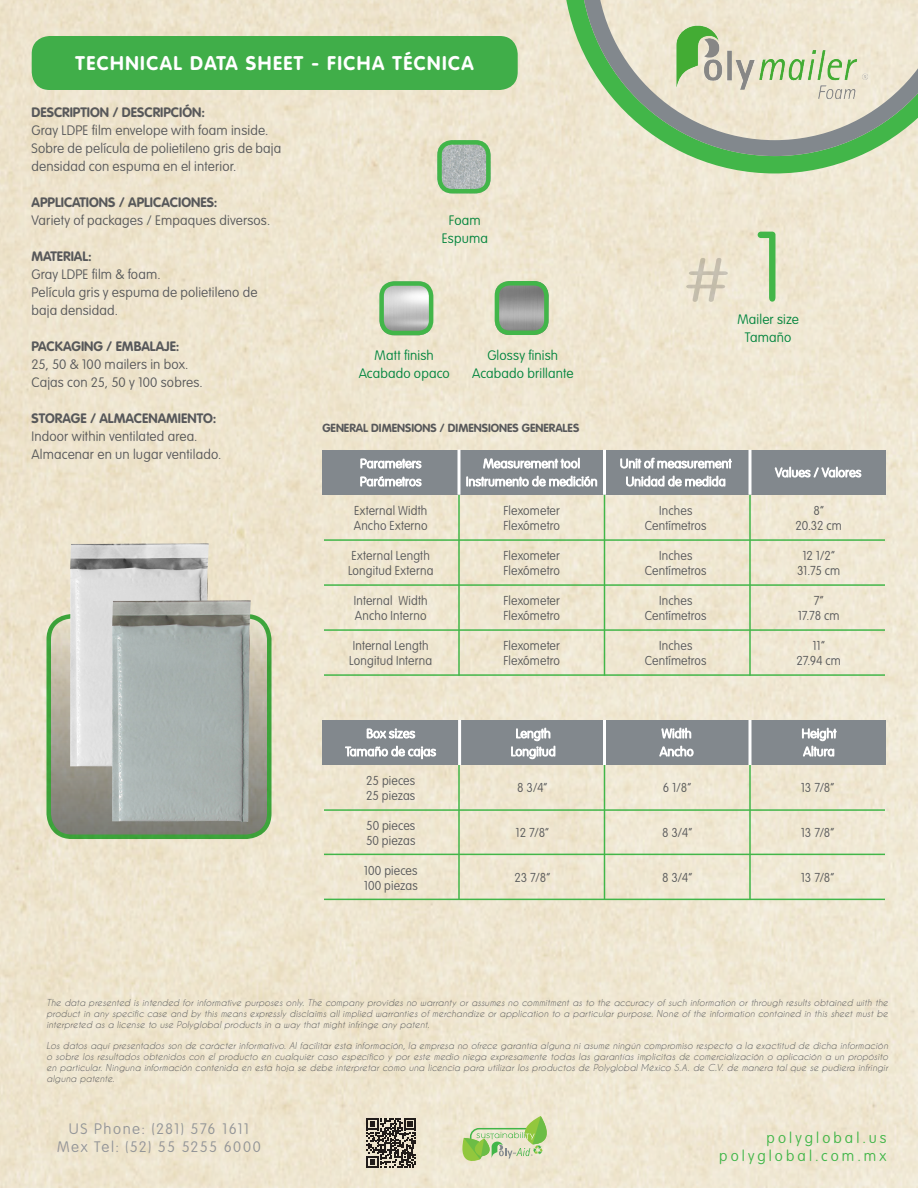
<style>
.page{position:relative;width:918px;height:1188px;background:#fff}
.page>*{position:absolute;margin:0;border:0;box-sizing:border-box;transform-origin:0 0}
.NÚMERO{font:100 97.5px "VAG Rounded Std";color:#42b649;scale:.91 1}
.t1{font:700 19.5px "VAG Rounded Std";letter-spacing:.075em;color:#fff}
.t2{font:100 15px/18px "VAG Rounded Std";letter-spacing:.09em;color:#939598;text-align:center}
.t3{font:100 15px/18px "VAG Rounded Std";letter-spacing:.21em;color:#42b649;text-align:right}
.t4{font:100 13.5px/18px "VAG Rounded Std";letter-spacing:.01em;color:#57585a}
.t5{font:700 13.5px "VAG Rounded Std";color:#57585a}
.t6{font:100 13.5px/18px "VAG Rounded Std";letter-spacing:.01em;color:#00843d;text-align:center}
.TXT_TABLA{font:100 12.75px/15.3px "VAG Rounded Std";letter-spacing:.015em;color:#57585a;scale:.95 1}
.t7{font:700 11.7px "VAG Rounded Std";color:#57585a}
.t8{font:italic 9px/10.8px "Caviar Dreams";letter-spacing:.015em;color:#57585a;text-align:justify}
</style>
<div class="page">
<img style="left:0;top:0;width:918px;height:1188px">
<svg style="left:49px;top:616px;width:220px;height:221px;background:#9e9b8e"></svg>
<div style="left:46px;top:614px;width:226px;height:225px;border:4px solid #42b649;border-radius:23px"></div>
<div style="left:32px;top:36px;width:486px;height:54px;background:#40ae49;border-radius:18px"></div>
<div style="left:322px;top:450px;width:564px;height:45px;background:#82888d"></div>
<hr style="left:458px;top:450px;width:2px;height:45px;background:#fff">
<hr style="left:603px;top:450px;width:3px;height:45px;background:#fff">
<svg style="left:748px;top:450px;width:4px;height:45px"></svg>
<hr style="left:458px;top:765px;width:2px;height:135px;background:#42b649">
<hr style="left:458px;top:495px;width:2px;height:181px;background:#42b649">
<hr style="left:604px;top:765px;width:1px;height:135px;background:#42b649">
<hr style="left:604px;top:495px;width:1px;height:181px;background:#42b649">
<hr style="left:749px;top:765px;width:2px;height:135px;background:#42b649">
<hr style="left:749px;top:495px;width:2px;height:181px;background:#42b649">
<hr style="left:324px;top:584px;width:561px;height:2px;background:#42b649">
<hr style="left:324px;top:674px;width:561px;height:2px;background:#42b649">
<hr style="left:324px;top:809px;width:561px;height:2px;background:#42b649">
<hr style="left:324px;top:899px;width:561px;height:1px;background:#42b649">
<hr style="left:324px;top:539px;width:561px;height:2px;background:#42b649">
<hr style="left:324px;top:629px;width:561px;height:2px;background:#42b649">
<hr style="left:324px;top:854px;width:561px;height:1px;background:#42b649">
<svg style="left:457px;top:1116px;width:101px;height:54px;background:#d1dcb0"></svg>
<svg style="left:367px;top:1118px;width:49px;height:50px;background:#736d63"></svg>
<svg style="left:563px;top:0;width:355px;height:173px;background:#c0d9ac"></svg>
<svg style="left:580px;top:0;width:338px;height:156px;background:#c0cdb0"></svg>
<svg style="left:686px;top:258px;width:42px;height:44px;background:#e0d8c5"></svg>
<svg style="left:360px;top:458px;width:62px;height:11px"></svg>
<svg style="left:360px;top:476px;width:62px;height:11px"></svg>
<svg style="left:467px;top:457px;width:130px;height:30px"></svg>
<svg style="left:775px;top:466px;width:86px;height:12px"></svg>
<svg style="left:620px;top:458px;width:112px;height:11px"></svg>
<svg style="left:626px;top:476px;width:99px;height:11px"></svg>
<div style="left:322px;top:720px;width:564px;height:45px;background:#82888d"></div>
<svg style="left:367px;top:728px;width:48px;height:11px"></svg>
<svg style="left:345px;top:746px;width:91px;height:13px"></svg>
<svg style="left:511px;top:728px;width:44px;height:31px"></svg>
<svg style="left:659px;top:727px;width:35px;height:30px"></svg>
<svg style="left:802px;top:728px;width:35px;height:29px"></svg>
<hr style="left:458px;top:720px;width:3px;height:45px;background:#fff">
<hr style="left:603px;top:720px;width:3px;height:45px;background:#fff">
<svg style="left:748px;top:720px;width:4px;height:45px"></svg>
<img style="left:437px;top:140px;width:54px;height:53px">
<div style="left:437px;top:140px;width:54px;height:53px;border:4px solid #42b649;border-radius:13px"></div>
<img style="left:496px;top:281px;width:53px;height:54px">
<div style="left:495px;top:281px;width:54px;height:54px;border:4px solid #42b649;border-radius:13px"></div>
<img style="left:379px;top:281px;width:51px;height:54px">
<div style="left:379px;top:281px;width:54px;height:54px;border:4px solid #42b649;border-radius:13px"></div>
<img style="left:71px;top:544px;width:138px;height:223px">
<img style="left:113px;top:601px;width:137px;height:221px">
<img style="left:670px;top:22px;width:207px;height:85px">
<h2 class="t1" style="left:76px;top:52px;width:400px">TECHNICAL DATA SHEET - FICHA TÉCNICA</h2>
<h3 class="t5" style="left:32px;top:104px;width:175px">DESCRIPTION / DESCRIPCIÓN:</h3>
<h3 class="t4" style="left:32px;top:122px;width:251px">Gray LDPE film envelope with foam inside.<br>Sobre de película de polietileno gris de baja densidad con espuma en el interior.</h3>
<h3 class="t5" style="left:32px;top:194px;width:188px">APPLICATIONS / APLICACIONES:</h3>
<h3 class="t4" style="left:32px;top:212px;width:240px">Variety of packages / Empaques diversos.</h3>
<h3 class="t5" style="left:32px;top:248px;width:62px">MATERIAL:</h3>
<h3 class="t4" style="left:32px;top:266px;width:227px">Gray LDPE film &amp; foam.<br>Película gris y espuma de polietileno de baja densidad.</h3>
<h3 class="t5" style="left:32px;top:338px;width:150px">PACKAGING / EMBALAJE:</h3>
<h3 class="t4" style="left:32px;top:356px;width:173px">25, 50 &amp; 100 mailers in box.<br>Cajas con 25, 50 y 100 sobres.</h3>
<h3 class="t5" style="left:32px;top:410px;width:187px">STORAGE / ALMACENAMIENTO:</h3>
<h3 class="t4" style="left:32px;top:428px;width:191px">Indoor within ventilated area.<br>Almacenar en un lugar ventilado.</h3>
<h3 class="t6" style="left:442px;top:212px;width:48px">Foam<br>Espuma</h3>
<h3 class="t6" style="left:359px;top:347px;width:93px">Matt finish<br>Acabado opaco</h3>
<h3 class="t6" style="left:472px;top:347px;width:103px">Glossy finish<br>Acabado brillante</h3>
<p class="t7" style="left:322px;top:421px;width:258px">GENERAL DIMENSIONS / DIMENSIONES GENERALES</p>
<h3 class="TXT_TABLA" style="left:354px;top:503px;width:79px">External Width<br>Ancho Externo</h3>
<h3 class="TXT_TABLA" style="left:503px;top:503px;width:61px">Flexometer<br>Flexómetro</h3>
<h3 class="TXT_TABLA" style="left:348px;top:548px;width:91px">External Length<br>Longitud Externa</h3>
<h3 class="TXT_TABLA" style="left:503px;top:548px;width:61px">Flexometer<br>Flexómetro</h3>
<h3 class="TXT_TABLA" style="left:354px;top:593px;width:79px">Internal Width<br>Ancho Interno</h3>
<h3 class="TXT_TABLA" style="left:503px;top:593px;width:61px">Flexometer<br>Flexómetro</h3>
<h3 class="TXT_TABLA" style="left:349px;top:638px;width:89px">Internal Length<br>Longitud Interna</h3>
<h3 class="TXT_TABLA" style="left:503px;top:638px;width:61px">Flexometer<br>Flexómetro</h3>
<h3 class="TXT_TABLA" style="left:366px;top:773px;width:53px">25 pieces<br>25 piezas</h3>
<h3 class="TXT_TABLA" style="left:366px;top:818px;width:53px">50 pieces<br>50 piezas</h3>
<h3 class="TXT_TABLA" style="left:364px;top:863px;width:58px">100 pieces<br>100 piezas</h3>
<p class="TXT_TABLA" style="left:517px;top:781px;width:33px">8 3/4”</p>
<p class="TXT_TABLA" style="left:516px;top:826px;width:37px">12 7/8”</p>
<p class="TXT_TABLA" style="left:515px;top:871px;width:39px">23 7/8”</p>
<p class="NÚMERO" style="left:753px;top:211px;width:36px">1</p>
<h3 class="t6" style="left:737px;top:311px;width:63px">Mailer size<br>Tamaño</h3>
<h3 class="TXT_TABLA" style="left:645px;top:503px;width:66px;text-align:center">Inches<br>Centímetros</h3>
<h3 class="TXT_TABLA" style="left:645px;top:548px;width:66px;text-align:center">Inches<br>Centímetros</h3>
<h3 class="TXT_TABLA" style="left:645px;top:593px;width:66px;text-align:center">Inches<br>Centímetros</h3>
<h3 class="TXT_TABLA" style="left:645px;top:638px;width:66px;text-align:center">Inches<br>Centímetros</h3>
<p class="TXT_TABLA" style="left:663px;top:781px;width:32px">6 1/8”</p>
<p class="TXT_TABLA" style="left:662px;top:826px;width:33px">8 3/4”</p>
<p class="TXT_TABLA" style="left:662px;top:871px;width:33px">8 3/4”</p>
<p class="TXT_TABLA" style="left:813px;top:503px;width:12px">8”</p>
<p class="TXT_TABLA" style="left:795px;top:518px;width:51px">20.32 cm</p>
<p class="TXT_TABLA" style="left:802px;top:548px;width:36px">12 1/2”</p>
<p class="TXT_TABLA" style="left:797px;top:563px;width:47px">31.75 cm</p>
<p class="TXT_TABLA" style="left:814px;top:593px;width:12px">7”</p>
<p class="TXT_TABLA" style="left:798px;top:608px;width:46px">17.78 cm</p>
<p class="TXT_TABLA" style="left:813px;top:638px;width:14px">11”</p>
<p class="TXT_TABLA" style="left:797px;top:653px;width:48px">27.94 cm</p>
<p class="TXT_TABLA" style="left:801px;top:781px;width:37px">13 7/8”</p>
<p class="TXT_TABLA" style="left:801px;top:826px;width:37px">13 7/8”</p>
<p class="TXT_TABLA" style="left:801px;top:871px;width:37px">13 7/8”</p>
<p class="t8" style="left:46px;top:997px;width:843px">The data presented is intended for informative purposes only. The company provides no warranty or assumes no commitment as to the accuracy of such information or through results obtained with the product in any specific case and by this means expressly disclaims all implied warranties of merchandize or application to a particular purpose. None of the information contained in this sheet must be interpreted as a license to use Polyglobal products in a way that might infringe any patent.</p>
<p class="t8" style="left:46px;top:1040px;width:843px">Los datos aquí presentados son de carácter informativo. Al facilitar esta información, la empresa no ofrece garantía alguna ni asume ningún compromiso respecto a la exactitud de dicha información o sobre los resultados obtenidos con el producto en cualquier caso específico y por este medio niega expresamente todas las garantías implicitas de comercialización o aplicación a un propósito en particular. Ninguna información contenida en esta hoja se debe interpretar como una licencia para utilizar los productos de Polyglobal México S.A. de C.V. de manera tal que se pudiera infringir alguna patente.</p>
<h3 class="t2" style="left:57px;top:1120px;width:205px">US Phone: (281) 576 1611<br>Mex Tel: (52) 55 5255 6000</h3>
<h3 class="t3" style="left:719px;top:1129px;width:169px">polyglobal.us polyglobal.com.mx</h3>
</div>
